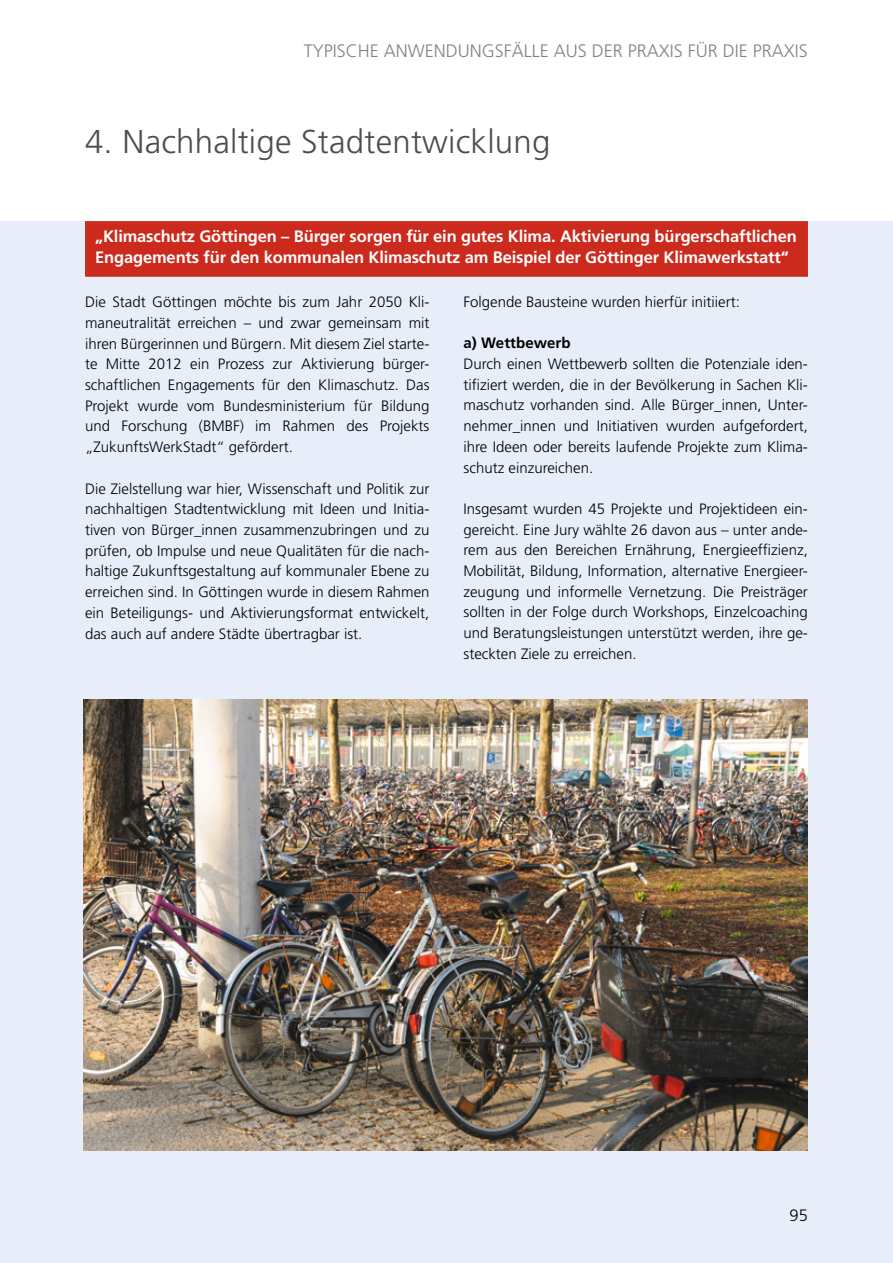
<style>
.page{position:relative;width:893px;height:1263px;background:#fff}
.page>*{position:absolute;margin:0;border:0;box-sizing:border-box;transform-origin:0 0}
.t1{font:300 33px "Frutiger";letter-spacing:.005em;color:#4e4e4d}
.t2{font:300 18px "Frutiger";color:#818281}
.t3{font:700 16.5px/21px "Frutiger";letter-spacing:-.01em;color:#fff}
.t4{font:300 16.5px "Frutiger CE";color:#000}
.t5{font:300 15px/20.7px "Frutiger";color:#000;text-align:justify}
.t6{font:700 15px "Frutiger";letter-spacing:.005em;color:#000}
</style>
<div class="page">
<div style="left:0;top:221px;width:893px;height:1042px;background:#e7eefa"></div>
<div style="left:85px;top:221px;width:723px;height:56px;background:#cb2a1d;border:2px solid #cb2a1d"></div>
<img style="left:83px;top:699px;width:725px;height:451px">
<p class="t2" style="left:304px;top:40px;width:506px">TYPISCHE ANWENDUNGSFÄLLE AUS DER PRAXIS FÜR DIE PRAXIS</p>
<h1 class="t1" style="left:85px;top:123px;width:467px">4. Nachhaltige Stadtentwicklung</h1>
<p class="t3" style="left:95px;top:226px;width:703px">„Klimaschutz Göttingen – Bürger sorgen für ein gutes Klima. Aktivierung bürgerschaftlichen<br>Engagements für den kommunalen Klimaschutz am Beispiel der Göttinger Klimawerkstatt“</p>
<p class="t5" style="left:85px;top:291px;width:346px">Die Stadt Göttingen möchte bis zum Jahr 2050 Kli&shy;maneutralität erreichen – und zwar gemeinsam mit ihren Bürgerinnen und Bürgern. Mit diesem Ziel starte&shy;te Mitte 2012 ein Prozess zur Aktivierung bürger&shy;schaftlichen Engagements für den Klimaschutz. Das Projekt wurde vom Bundesministerium für Bildung und Forschung (BMBF) im Rahmen des Projekts „ZukunftsWerkStadt“ gefördert.</p>
<p class="t5" style="left:85px;top:478px;width:346px">Die Zielstellung war hier, Wissenschaft und Politik zur nachhaltigen Stadtentwicklung mit Ideen und Initia&shy;tiven von Bürger_innen zusammenzubringen und zu prüfen, ob Impulse und neue Qualitäten für die nach&shy;haltige Zukunftsgestaltung auf kommunaler Ebene zu erreichen sind. In Göttingen wurde in diesem Rahmen ein Beteiligungs- und Aktivierungsformat entwickelt, das auch auf andere Städte übertragbar ist.</p>
<p class="t5" style="left:463px;top:291px;width:278px">Folgende Bausteine wurden hierfür initiiert:</p>
<p class="t6" style="left:463px;top:334px;width:109px">a) Wettbewerb</p>
<p class="t5" style="left:463px;top:353px;width:346px">Durch einen Wettbewerb sollten die Potenziale iden&shy;tifiziert werden, die in der Bevölkerung in Sachen Kli&shy;maschutz vorhanden sind. Alle Bürger_innen, Unter&shy;nehmer_innen und Initiativen wurden aufgefordert, ihre Ideen oder bereits laufende Projekte zum Klima&shy;schutz einzureichen.</p>
<p class="t5" style="left:463px;top:498px;width:346px">Insgesamt wurden 45 Projekte und Projektideen ein&shy;gereicht. Eine Jury wählte 26 davon aus – unter ande&shy;rem aus den Bereichen Ernährung, Energieeffizienz, Mobilität, Bildung, Information, alternative Energieer&shy;zeugung und informelle Vernetzung. Die Preisträger sollten in der Folge durch Workshops, Einzelcoaching und Beratungsleistungen unterstützt werden, ihre ge&shy;steckten Ziele zu erreichen.</p>
<p class="t4" style="left:789px;top:1205px;width:20px">95</p>
</div>
